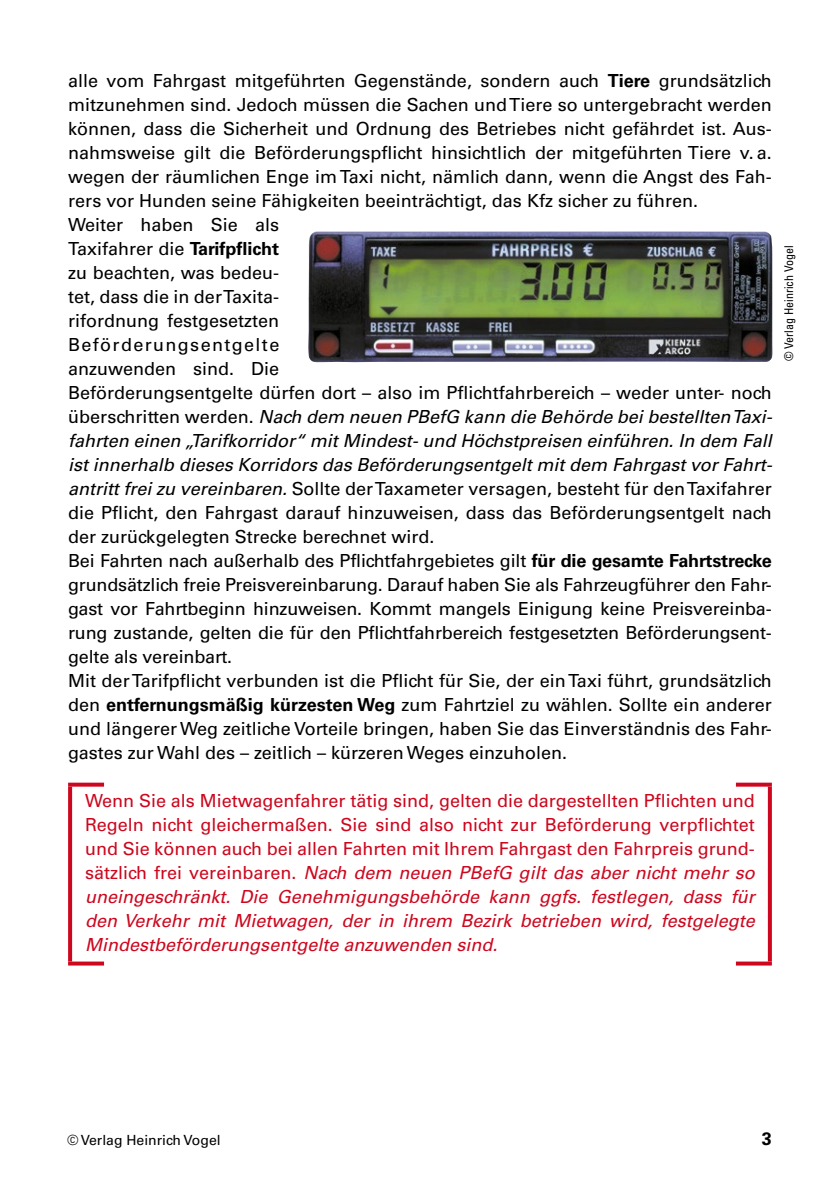
<style>
.page{position:relative;width:840px;height:1191px;background:#fff}
.page>*{position:absolute;margin:0;border:0;box-sizing:border-box;transform-origin:0 0}
.t1{font:18px/24px "Univers LT Std";color:#000}
.t2{font:18px/24px "Univers LT Std";color:#cd071e;text-align:justify}
.t3{font:700 18px "Univers LT Std";color:#000}
.t4{font:14px "Univers LT Std";color:#000}
.t5{font:condensed 12px "Univers LT Std";color:#000}
.s1{font-weight:700}
.s2{font-style:italic}
</style>
<div class="page">
<svg style="left:68px;top:786px;width:4px;height:175px"></svg>
<svg style="left:68px;top:782px;width:36px;height:4px"></svg>
<svg style="left:68px;top:961px;width:36px;height:4px"></svg>
<svg style="left:767px;top:786px;width:4px;height:175px"></svg>
<svg style="left:735px;top:782px;width:36px;height:4px"></svg>
<svg style="left:735px;top:961px;width:36px;height:4px"></svg>
<img style="left:308px;top:231px;width:464px;height:131px">
<p class="t1" style="left:68px;top:68px;width:705px">alle vom Fahrgast mitgeführten Gegenstände, sondern auch <span class="s1">Tiere</span> grundsätzlich mitzunehmen sind. Jedoch müssen die Sachen und Tiere so untergebracht werden können, dass die Sicherheit und Ordnung des Betriebes nicht gefährdet ist. Aus&shy;nahmsweise gilt die Beförderungspflicht hinsichtlich der mitgeführten Tiere v. a. wegen der räumlichen Enge im Taxi nicht, nämlich dann, wenn die Angst des Fah&shy;rers vor Hunden seine Fähigkeiten beeinträchtigt, das Kfz sicher zu führen.<br>Weiter haben Sie als<br>Taxifahrer die <span class="s1">Tarifpflicht<br></span>zu beachten, was bedeu-<br>tet, dass die in der Taxita-<br>rifordnung festgesetzten<br>Beförderungsentgelte<br>anzuwenden sind. Die<br>Beförderungsentgelte dürfen dort – also im Pflichtfahrbereich – weder unter- noch überschritten werden. <span class="s2">Nach dem neuen PBefG kann die Behörde bei bestellten Taxi&shy;fahrten einen „Tarifkorridor“ mit Mindest- und Höchstpreisen einführen. In dem Fall ist innerhalb dieses Korridors das Beförderungsentgelt mit dem Fahrgast vor Fahrt&shy;antritt frei zu vereinbaren.</span> Sollte der Taxameter versagen, besteht für den Taxifahrer die Pflicht, den Fahrgast darauf hinzuweisen, dass das Beförderungsentgelt nach der zurückgelegten Strecke berechnet wird.<br>Bei Fahrten nach außerhalb des Pflichtfahrgebietes gilt <span class="s1">für die gesamte Fahrtstrecke </span>grundsätzlich freie Preisvereinbarung. Darauf haben Sie als Fahrzeugführer den Fahr&shy;gast vor Fahrtbeginn hinzuweisen. Kommt mangels Einigung keine Preisvereinba&shy;rung zustande, gelten die für den Pflichtfahrbereich festgesetzten Beförderungsent&shy;gelte als vereinbart.<br>Mit der Tarifpflicht verbunden ist die Pflicht für Sie, der ein Taxi führt, grundsätzlich den <span class="s1">entfernungsmäßig kürzesten Weg</span> zum Fahrtziel zu wählen. Sollte ein anderer und längerer Weg zeitliche Vorteile bringen, haben Sie das Einverständnis des Fahr&shy;gastes zur Wahl des – zeitlich – kürzeren Weges einzuholen.</p>
<p class="t2" style="left:85px;top:788px;width:671px">Wenn Sie als Mietwagenfahrer tätig sind, gelten die dargestellten Pflichten und Regeln nicht gleichermaßen. Sie sind also nicht zur Beförderung verpflichtet und Sie können auch bei allen Fahrten mit Ihrem Fahrgast den Fahrpreis grund&shy;sätzlich frei vereinbaren. <span class="s2">Nach dem neuen PBefG gilt das aber nicht mehr so uneingeschränkt. Die Genehmigungsbehörde kann ggfs. festlegen, dass für den Verkehr mit Mietwagen, der in ihrem Bezirk betrieben wird, festgelegte Mindestbeförderungsentgelte anzuwenden sind.</span></p>
<p class="t5" style="left:780px;top:361px;width:118px;rotate:-90deg">© Verlag Heinrich Vogel</p>
<p class="t4" style="left:67px;top:1131px;width:155px">© Verlag Heinrich Vogel</p>
<p class="t3" style="left:761px;top:1128px;width:12px">3</p>
</div>
